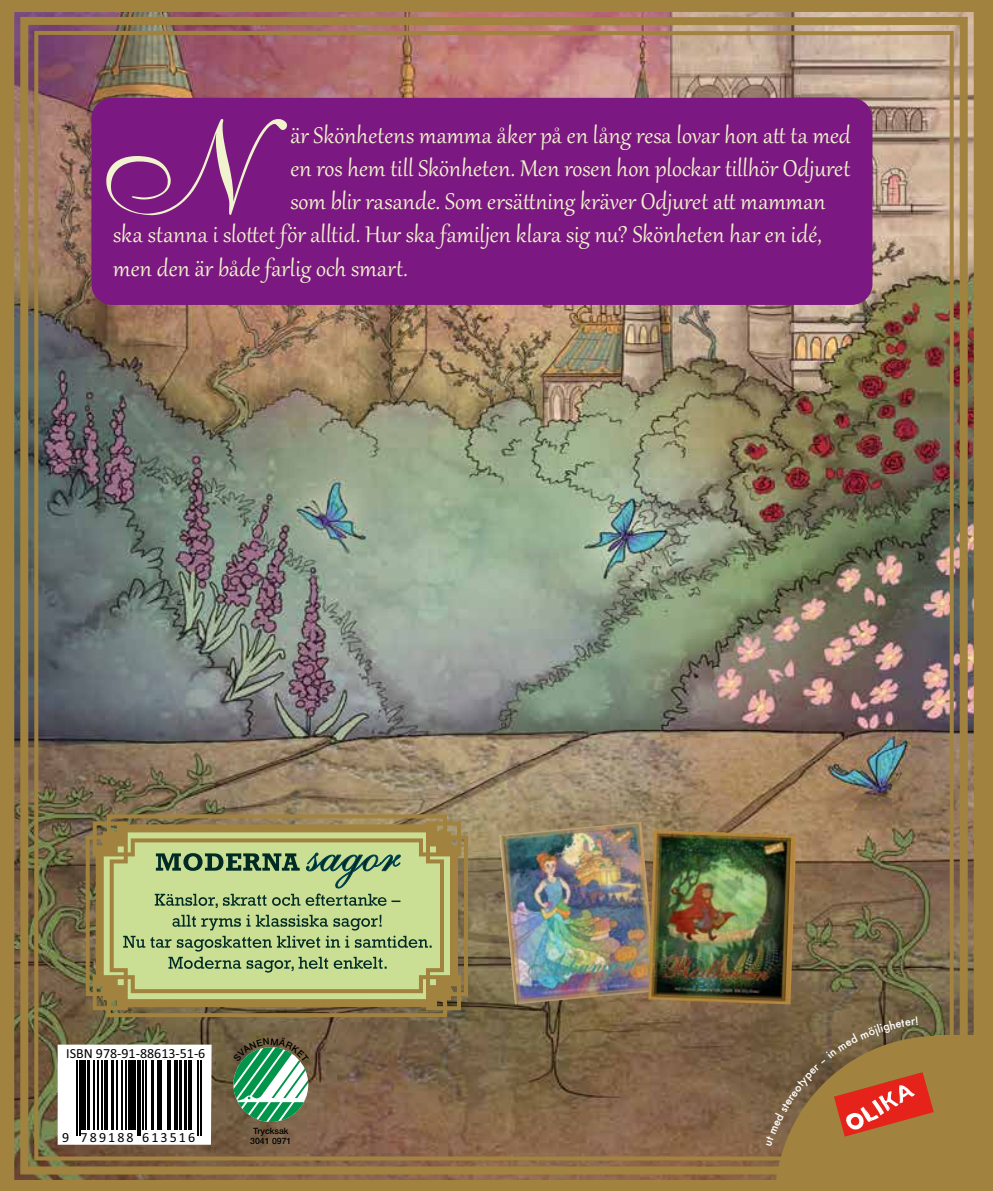
<style>
.page{position:relative;width:993px;height:1191px;background:#fff}
.page>*{position:absolute;margin:0;border:0;box-sizing:border-box;transform-origin:0 0}
.t1{font:italic 134.4px "ALS Script";color:#f0f3cd}
.t2{font:28px "Gabriola";color:#f0f3cd}
.t3{font:14px "Calibri";color:#000}
.t4{font:14px "Calibri";letter-spacing:.15em;color:#000}
.t5{font:500 8.75px/10.5px "Helvetica Neue LT Std";color:#000;text-align:center}
</style>
<div class="page">
<img style="left:14px;top:11px;width:962px;height:1169px">
<img style="left:34px;top:31px;width:919px;height:1129px">
<div style="left:0;top:0;width:14px;height:1191px;background:#a1823e"></div>
<div style="left:0;top:0;width:982px;height:11px;background:#a1823e"></div>
<div style="left:0;top:1180px;width:982px;height:11px;background:#a1823e"></div>
<div style="left:934px;top:1036px;width:41px;height:155px;background:#a1823e"></div>
<svg style="left:86px;top:814px;width:382px;height:203px"></svg>
<svg style="left:93px;top:821px;width:368px;height:189px;fill:#cadf94"></svg>
<div style="left:976px;top:0;width:16px;height:1191px;background:#a1823e"></div>
<svg style="left:233px;top:1037px;width:76px;height:85px"></svg>
<svg style="left:765px;top:1016px;width:183px;height:164px"></svg>
<h1 class="t1" style="left:107px;top:112px;width:226px">N</h1>
<p class="t2" style="left:290px;top:117px;width:561px">är Skönhetens mamma åker på en lång resa lovar hon att ta med</p>
<p class="t2" style="left:290px;top:150px;width:561px">en ros hem till Skönheten. Men rosen hon plockar tillhör Odjuret</p>
<p class="t2" style="left:290px;top:183px;width:536px">som blir rasande. Som ersättning kräver Odjuret att mamman</p>
<p class="t2" style="left:113px;top:216px;width:709px">ska stanna i slottet för alltid. Hur ska familjen klara sig nu? Skönheten har en idé,</p>
<p class="t2" style="left:113px;top:249px;width:296px">men den är både farlig och smart.</p>
<p class="t3" style="left:66px;top:1043px;width:141px">ISBN 978-91-88613-51-6</p>
<p class="t4" style="left:62px;top:1127px;width:134px">9 789188 613516</p>
<p class="t5" style="left:250px;top:1125px;width:43px">Trycksak<br>3041 0971</p>
</div>
